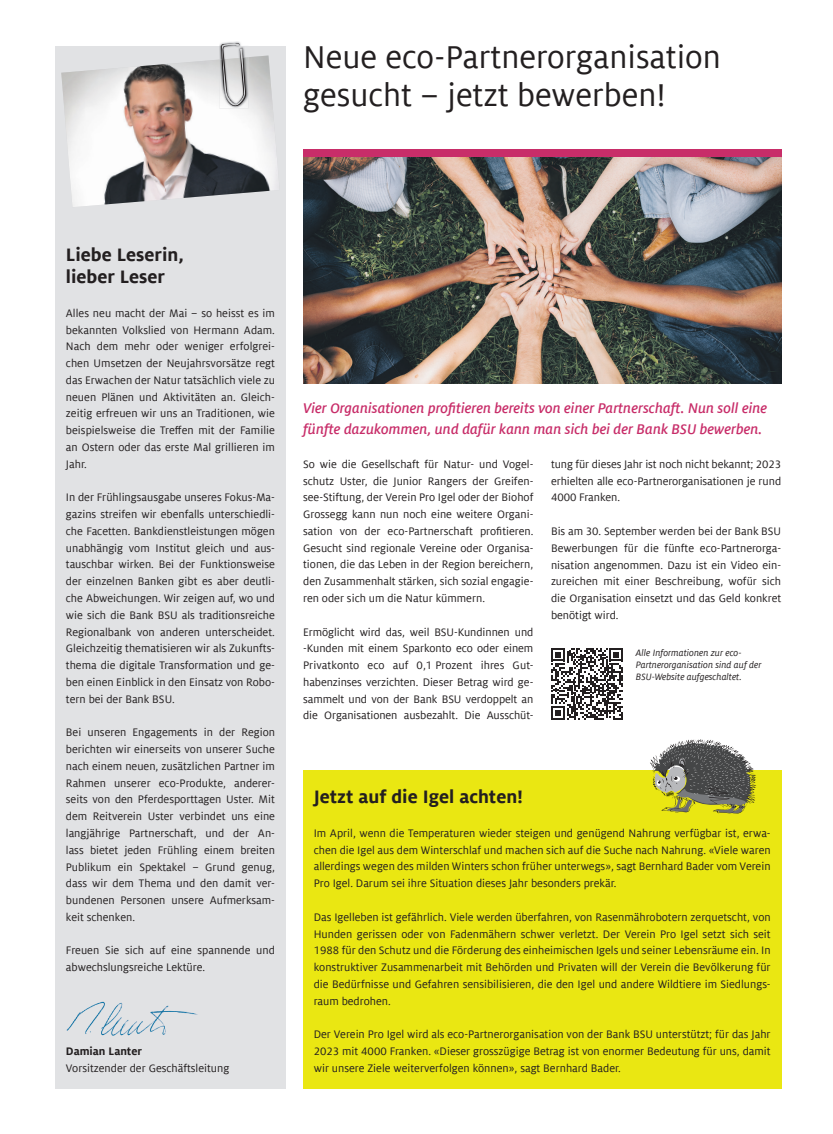
<style>
.page{position:relative;width:833px;height:1134px;background:#fff}
.page>*{position:absolute;margin:0;border:0;box-sizing:border-box;transform-origin:0 0}
.t1{font:34.75px/38.5px "Milo Offc";color:#231f20}
.t2{font:700 19.88px/22.4px "Milo Offc";color:#231f20}
.t3{font:italic 500 15.5px/20.5px "Milo Offc";color:#c82d69}
.t4{font:12px/16.8px "Milo Offc";color:#231f20;text-align:justify}
.t5{font:700 12px "Milo Offc";color:#231f20}
.t6{font:italic 10.25px/12.4px "Milo Offc";color:#231f20}
</style>
<div class="page">
<div style="left:55px;top:46px;width:230px;height:1042px;background:#e1e2e4"></div>
<div style="left:303px;top:770px;width:478px;height:319px;background:#eae712"></div>
<img style="left:303px;top:156px;width:478px;height:228px">
<div style="left:303px;top:149px;width:478px;height:7px;background:#c82d69"></div>
<svg style="left:551px;top:648px;width:72px;height:71px"></svg>
<svg style="left:650px;top:739px;width:106px;height:75px"></svg>
<img style="left:223px;top:41px;width:17px;height:2px">
<svg style="left:61px;top:43px;width:216px;height:164px"></svg>
<img style="left:66px;top:1001px;width:132px;height:35px">
<h1 class="t1" style="left:303px;top:38px;width:419px">Neue eco-Partnerorganisation gesucht – jetzt bewerben!</h1>
<h2 class="t2" style="left:66px;top:243px;width:119px">Liebe Leserin, lieber Leser</h2>
<p class="t4" style="left:66px;top:305px;width:211px">Alles neu macht der Mai – so heisst es im bekannten Volkslied von Hermann Adam.<br>Nach dem mehr oder weniger erfolgrei&shy;chen Umsetzen der Neujahrsvorsätze regt das Erwachen der Natur tatsächlich viele zu neuen Plänen und Aktivitäten an. Gleich&shy;zeitig erfreuen wir uns an Traditionen, wie beispielsweise die Treffen mit der Familie an Ostern oder das erste Mal grillieren im Jahr.</p>
<p class="t4" style="left:66px;top:489px;width:211px">In der Frühlingsausgabe unseres Fokus-Ma&shy;gazins streifen wir ebenfalls unterschiedli&shy;che Facetten. Bankdienstleistungen mögen unabhängig vom Institut gleich und aus&shy;tauschbar wirken. Bei der Funktionsweise der einzelnen Banken gibt es aber deutli&shy;che Abweichungen. Wir zeigen auf, wo und wie sich die Bank BSU als traditionsreiche Regionalbank von anderen unterscheidet.<br>Gleichzeitig thematisieren wir als Zukunfts&shy;thema die digitale Transformation und ge&shy;ben einen Einblick in den Einsatz von Robo&shy;tern bei der Bank BSU.</p>
<p class="t4" style="left:66px;top:724px;width:211px">Bei unseren Engagements in der Region berichten wir einerseits von unserer Suche nach einem neuen, zusätzlichen Partner im Rahmen unserer eco-Produkte, anderer&shy;seits von den Pferdesporttagen Uster. Mit dem Reitverein Uster verbindet uns eine langjährige Partnerschaft, und der An&shy;lass bietet jeden Frühling einem breiten Publikum ein Spektakel – Grund genug, dass wir dem Thema und den damit ver&shy;bundenen Personen unsere Aufmerksam&shy;keit schenken.</p>
<p class="t4" style="left:66px;top:942px;width:210px">Freuen Sie sich auf eine spannende und abwechslungsreiche Lektüre.</p>
<p class="t5" style="left:66px;top:1044px;width:78px">Damian Lanter</p>
<p class="t4" style="left:66px;top:1060px;width:165px">Vorsitzender der Geschäftsleitung</p>
<p class="t3" style="left:303px;top:398px;width:465px">Vier Organisationen profitieren bereits von einer Partnerschaft. Nun soll eine fünfte dazukommen, und dafür kann man sich bei der Bank BSU bewerben.</p>
<p class="t4" style="left:303px;top:456px;width:232px">So wie die Gesellschaft für Natur- und Vogel&shy;schutz Uster, die Junior Rangers der Greifen&shy;see-Stiftung, der Verein Pro Igel oder der Biohof Grossegg kann nun noch eine weitere Organi&shy;sation von der eco-Partnerschaft profitieren.<br>Gesucht sind regionale Vereine oder Organisa&shy;tionen, die das Leben in der Region bereichern, den Zusammenhalt stärken, sich sozial engagie&shy;ren oder sich um die Natur kümmern.</p>
<p class="t4" style="left:303px;top:624px;width:232px">Ermöglicht wird das, weil BSU-Kundinnen und -Kunden mit einem Sparkonto eco oder einem Privatkonto eco auf 0,1 Prozent ihres Gut&shy;habenzinses verzichten. Dieser Betrag wird ge&shy;sammelt und von der Bank BSU verdoppelt an die Organisationen ausbezahlt. Die Ausschüt-</p>
<p class="t4" style="left:551px;top:456px;width:232px">tung für dieses Jahr ist noch nicht bekannt; 2023 erhielten alle eco-Partnerorganisationen je rund 4000 Franken.</p>
<p class="t4" style="left:551px;top:523px;width:232px">Bis am 30. September werden bei der Bank BSU Bewerbungen für die fünfte eco-Partnerorga&shy;nisation angenommen. Dazu ist ein Video ein&shy;zureichen mit einer Beschreibung, wofür sich die Organisation einsetzt und das Geld konkret benötigt wird.</p>
<p class="t6" style="left:636px;top:646px;width:127px">Alle Informationen zur eco-<br>Partnerorganisation sind auf der<br>BSU-Website aufgeschaltet.</p>
<h2 class="t2" style="left:314px;top:786px;width:211px">Jetzt auf die Igel achten!</h2>
<p class="t4" style="left:314px;top:825px;width:458px">Im April, wenn die Temperaturen wieder steigen und genügend Nahrung verfügbar ist, erwa&shy;chen die Igel aus dem Winterschlaf und machen sich auf die Suche nach Nahrung. «Viele waren allerdings wegen des milden Winters schon früher unterwegs», sagt Bernhard Bader vom Verein Pro Igel. Darum sei ihre Situation dieses Jahr besonders prekär.</p>
<p class="t4" style="left:314px;top:909px;width:458px">Das Igelleben ist gefährlich. Viele werden überfahren, von Rasenmährobotern zerquetscht, von Hunden gerissen oder von Fadenmähern schwer verletzt. Der Verein Pro Igel setzt sich seit 1988 für den Schutz und die Förderung des einheimischen Igels und seiner Lebensräume ein. In konstruktiver Zusammenarbeit mit Behörden und Privaten will der Verein die Bevölkerung für die Bedürfnisse und Gefahren sensibilisieren, die den Igel und andere Wildtiere im Siedlungs&shy;raum bedrohen.</p>
<p class="t4" style="left:314px;top:1026px;width:458px">Der Verein Pro Igel wird als eco-Partnerorganisation von der Bank BSU unterstützt; für das Jahr 2023 mit 4000 Franken. «Dieser grosszügige Betrag ist von enormer Bedeutung für uns, damit wir unsere Ziele weiterverfolgen können», sagt Bernhard Bader.</p>
</div>
